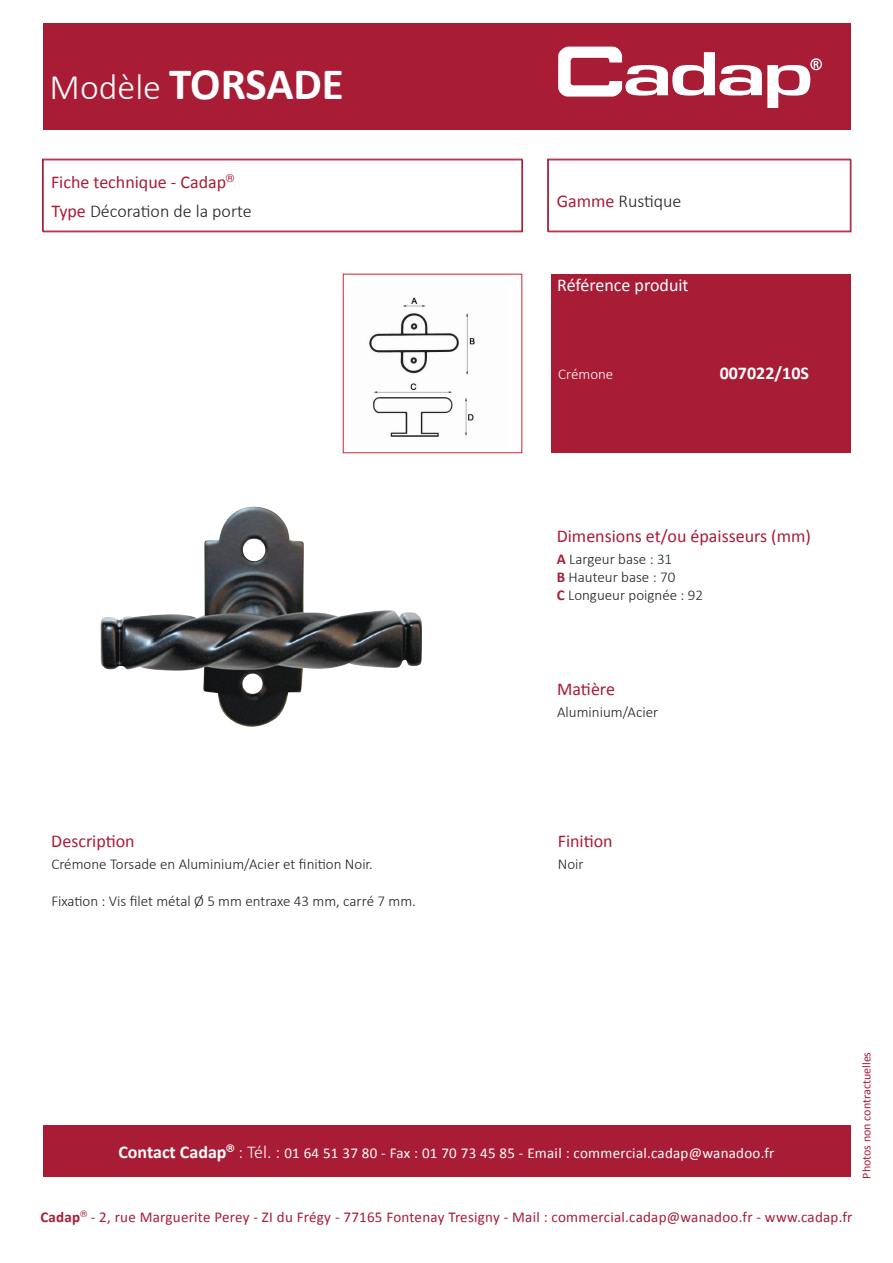
<style>
.page{position:relative;width:893px;height:1263px;background:#fff}
.page>*{position:absolute;margin:0;border:0;box-sizing:border-box;transform-origin:0 0}
.t1{font:700 45px "Calibri";letter-spacing:-.005em;color:#fff}
.t2{font:18px "Calibri";color:#a91c35}
.t3{font:300 18px "Calibri";color:#231f20}
.t4{font:18px "Calibri";color:#fff}
.t5{font:700 18px "Calibri";color:#fff}
.t6{font:300 15px/18px "Calibri";color:#231f20}
.t7{font:15px "Calibri";letter-spacing:.015em;color:#a91c35}
.t8{font:15px "Calibri";letter-spacing:.015em;color:#fff}
.t9{font:300 15px "Calibri";color:#fff}
.t10{font:12px "Calibri";color:#a91c35}
.s1{font-weight:300;font-size:36px}
.s2{font-weight:400;color:#a91c35}
.s3{font-weight:700;color:#a91c35}
.s4{font-weight:700;font-size:18px}
.s5{font-weight:300;font-size:18px}
.s6{font-weight:700}
</style>
<div class="page">
<div style="left:43px;top:23px;width:807px;height:106px;background:#a91c35"></div>
<svg style="left:558px;top:47px;width:264px;height:61px"></svg>
<div style="left:42px;top:159px;width:480px;height:72px;border:1px solid #a91c35"></div>
<div style="left:43px;top:1125px;width:807px;height:51px;background:#a91c35"></div>
<div style="left:547px;top:159px;width:303px;height:72px;border:1px solid #a91c35"></div>
<div style="left:551px;top:274px;width:299px;height:179px;background:#a91c35"></div>
<div style="left:43px;top:160px;width:480px;height:72px;border:1px solid #a91c35"></div>
<div style="left:548px;top:160px;width:303px;height:72px;border:1px solid #a91c35"></div>
<div style="left:343px;top:274px;width:179px;height:179px;border:1px solid #d1232a"></div>
<img style="left:101px;top:507px;width:321px;height:220px">
<img style="left:369px;top:297px;width:107px;height:140px">
<h1 class="t1" style="left:50px;top:55px;width:296px"><span class="s1">Modèle</span> TORSADE</h1>
<p class="t2" style="left:51px;top:171px;width:185px">Fiche technique - Cadap<sup>®</sup></p>
<p class="t3" style="left:51px;top:200px;width:202px"><span class="s2">Type</span> Décoration de la porte</p>
<p class="t3" style="left:557px;top:190px;width:126px"><span class="s2">Gamme</span> Rustique</p>
<p class="t4" style="left:557px;top:274px;width:133px">Référence produit</p>
<p class="t9" style="left:558px;top:364px;width:57px">Crémone</p>
<p class="t5" style="left:720px;top:361px;width:91px">007022/10S</p>
<p class="t2" style="left:51px;top:830px;width:85px">Description</p>
<p class="t6" style="left:51px;top:855px;width:323px">Crémone Torsade en Aluminium/Acier et finition Noir.</p>
<p class="t6" style="left:51px;top:891px;width:366px">Fixation : Vis filet métal Ø 5 mm entraxe 43 mm, carré 7 mm.</p>
<p class="t2" style="left:557px;top:524px;width:256px">Dimensions et/ou épaisseurs (mm)</p>
<p class="t6" style="left:557px;top:550px;width:148px"><span class="s3">A</span> Largeur base : 31<br><span class="s3">B</span> Hauteur base : 70<br><span class="s3">C</span> Longueur poignée : 92</p>
<p class="t2" style="left:557px;top:678px;width:59px">Matière</p>
<p class="t6" style="left:557px;top:703px;width:103px">Aluminium/Acier</p>
<p class="t2" style="left:558px;top:829px;width:56px">Finition</p>
<p class="t6" style="left:558px;top:855px;width:27px">Noir</p>
<p class="t8" style="left:118px;top:1143px;width:658px"><span class="s4">Contact Cadap</span><sup>®</sup> <span class="s5">: Tél. :</span> 01 64 51 37 80 - Fax : 01 70 73 45 85 - Email : commercial.cadap@wanadoo.fr</p>
<p class="t10" style="left:859px;top:1179px;width:128px;rotate:-90deg">Photos non contractuelles</p>
<p class="t7" style="left:40px;top:1207px;width:814px"><span class="s6">Cadap</span><sup>®</sup> - 2, rue Marguerite Perey - ZI du Frégy - 77165 Fontenay Tresigny - Mail : commercial.cadap@wanadoo.fr - www.cadap.fr</p>
</div>
